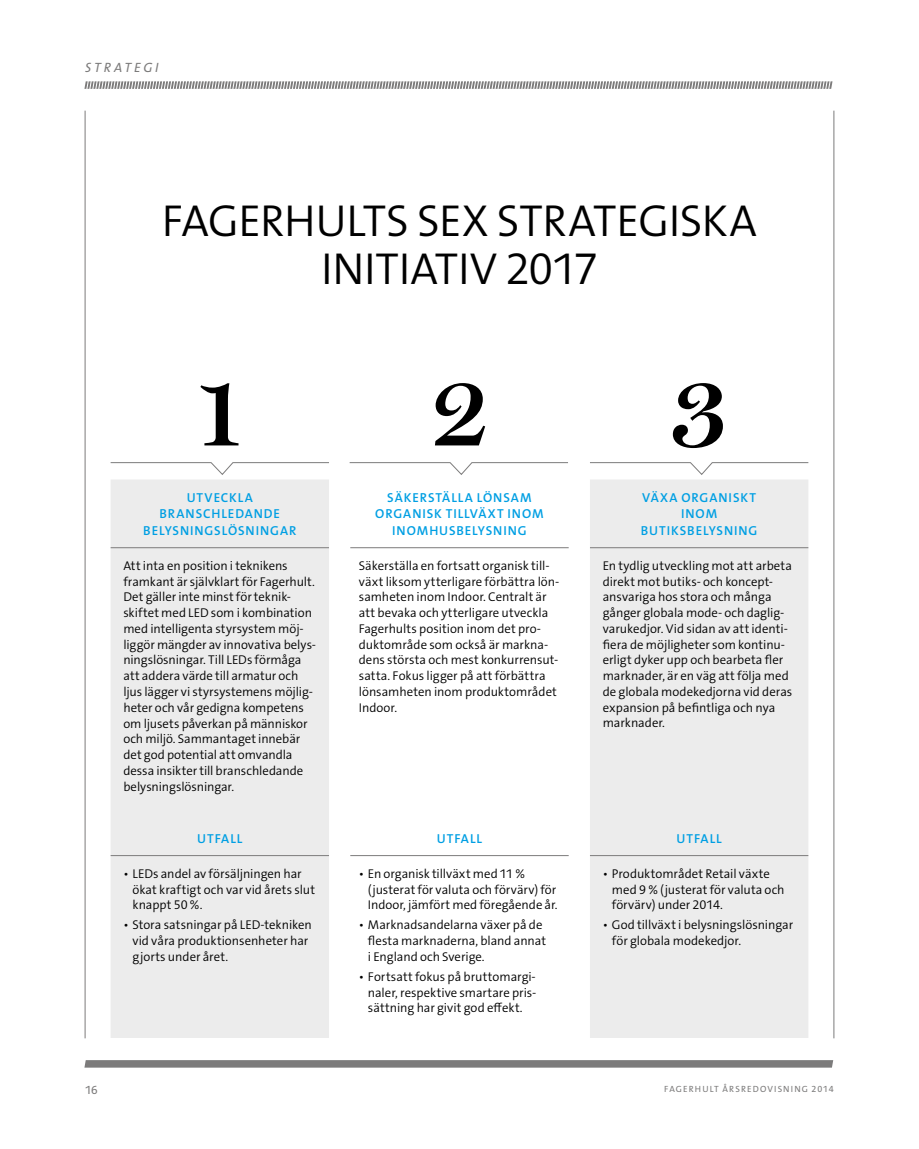
<style>
.page{position:relative;width:919px;height:1149px;background:#fff}
.page>*{position:absolute;margin:0;border:0;box-sizing:border-box;transform-origin:0 0}
.t1{font:600 100.5px "Miller Display";color:#000}
.t2{font:45px/48px "Fagerhult The Sans LT4";letter-spacing:-.01em;color:#000;text-align:center}
.t3{font:italic 13.5px "Fagerhult The Sans LT5";letter-spacing:.21em;color:#7c7b7b}
.t4{font:13.05px/16.5px "Fagerhult The Sans LT6";letter-spacing:.07em;color:#009fe3;text-align:center}
.t5{font:12.75px/15.8px "Fagerhult The Sans LT4";color:#000}
.t6{font:12px "Fagerhult The Sans LT5";color:#7c7b7b}
.t7{font:9px "Fagerhult The Sans LT5";letter-spacing:.125em;color:#7c7b7b}
</style>
<div class="page">
<svg style="left:349px;top:462px;width:219px;height:13px"></svg>
<svg style="left:110px;top:462px;width:219px;height:13px"></svg>
<svg style="left:590px;top:462px;width:219px;height:13px"></svg>
<svg style="left:111px;top:480px;width:697px;height:557px;fill:#ececec"></svg>
<hr style="left:111px;top:547px;width:218px;height:1px;background:#7c7b7b">
<hr style="left:350px;top:547px;width:218px;height:1px;background:#7c7b7b">
<hr style="left:590px;top:547px;width:218px;height:1px;background:#7c7b7b">
<hr style="left:111px;top:855px;width:218px;height:1px;background:#7c7b7b">
<hr style="left:350px;top:855px;width:218px;height:1px;background:#7c7b7b">
<hr style="left:590px;top:855px;width:218px;height:1px;background:#7c7b7b">
<svg style="left:85px;top:81px;width:747px;height:8px;background:#afaeae"></svg>
<svg style="left:85px;top:1060px;width:747px;height:7px;background:#7e7d7d"></svg>
<hr style="left:85px;top:111px;width:1px;height:926px;background:#7c7b7b">
<hr style="left:833px;top:111px;width:1px;height:926px;background:#7c7b7b">
<p class="t3" style="left:85px;top:58px;width:75px">STRATEGI</p>
<h2 class="t2" style="left:162px;top:197px;width:596px">FAGERHULTS SEX STRATEGISKA<br>INITIATIV 2017</h2>
<h1 class="t1" style="left:198px;top:353px;width:45px">1</h1>
<h1 class="t1" style="left:430px;top:353px;width:59px">2</h1>
<h1 class="t1" style="left:671px;top:353px;width:58px">3</h1>
<p class="t4" style="left:143px;top:489px;width:155px">UTVECKLA<br>BRANSCHLEDANDE<br>BELYSNINGSLÖSNINGAR</p>
<p class="t4" style="left:375px;top:489px;width:170px">SÄKERSTÄLLA LÖNSAM<br>ORGANISK TILLVÄXT INOM<br>INOMHUSBELYSNING</p>
<p class="t4" style="left:640px;top:489px;width:118px">VÄXA ORGANISKT<br>INOM<br>BUTIKSBELYSNING</p>
<p class="t5" style="left:123px;top:557px;width:194px">Att inta en position i teknikens framkant är självklart för Fagerhult.<br>Det gäller inte minst för teknik&shy;skiftet med LED som i kombination med intelligenta styrsystem möj&shy;liggör mängder av innovativa belys&shy;ningslösningar. Till LEDs förmåga att addera värde till armatur och ljus lägger vi styrsystemens möjlig&shy;heter och vår gedigna kompetens om ljusets påverkan på människor och miljö. Sammantaget innebär det god potential att omvandla dessa insikter till branschledande belysningslösningar.</p>
<p class="t5" style="left:359px;top:557px;width:202px">Säkerställa en fortsatt organisk till&shy;växt liksom ytterligare förbättra lön&shy;samheten inom Indoor. Centralt är att bevaka och ytterligare utveckla Fagerhults position inom det pro&shy;duktområde som också är markna&shy;dens största och mest konkurrensut&shy;satta. Fokus ligger på att förbättra lönsamheten inom produktområdet Indoor.</p>
<p class="t5" style="left:602px;top:557px;width:191px">En tydlig utveckling mot att arbeta direkt mot butiks- och koncept&shy;ansvariga hos stora och många gånger globala mode- och daglig&shy;varukedjor. Vid sidan av att identi&shy;fiera de möjligheter som kontinu&shy;erligt dyker upp och bearbeta fler marknader, är en väg att följa med de globala modekedjorna vid deras expansion på befintliga och nya marknader.</p>
<p class="t4" style="left:197px;top:830px;width:47px">UTFALL</p>
<p class="t4" style="left:437px;top:830px;width:47px">UTFALL</p>
<p class="t4" style="left:676px;top:830px;width:47px">UTFALL</p>
<p class="t5" style="left:132px;top:865px;width:184px;text-indent:-9px">• LEDs andel av försäljningen har ökat kraftigt och var vid årets slut knappt 50 %.</p>
<p class="t5" style="left:132px;top:916px;width:181px;text-indent:-9px">• Stora satsningar på LED-tekniken vid våra produktionsenheter har gjorts under året.</p>
<p class="t5" style="left:612px;top:865px;width:174px;text-indent:-9px">• Produktområdet Retail växte med 9 % (justerat för valuta och förvärv) under 2014.</p>
<p class="t5" style="left:612px;top:916px;width:183px;text-indent:-9px">• God tillväxt i belysningslösningar för globala modekedjor.</p>
<p class="t5" style="left:368px;top:865px;width:191px;text-indent:-9px">• En organisk tillväxt med 11 % (justerat för valuta och förvärv) för<br>Indoor, jämfört med föregående år.</p>
<p class="t5" style="left:368px;top:916px;width:180px;text-indent:-9px">• Marknadsandelarna växer på de flesta marknaderna, bland annat i England och Sverige.</p>
<p class="t5" style="left:368px;top:968px;width:170px;text-align:justify;text-indent:-9px">• Fortsatt fokus på bruttomargi&shy;naler, respektive smartare pris&shy;sättning har givit god effekt.</p>
<p class="t6" style="left:85px;top:1081px;width:14px">16</p>
<p class="t7" style="left:664px;top:1082px;width:171px">FAGERHULT ÅRSREDOVISNING 2014</p>
</div>
